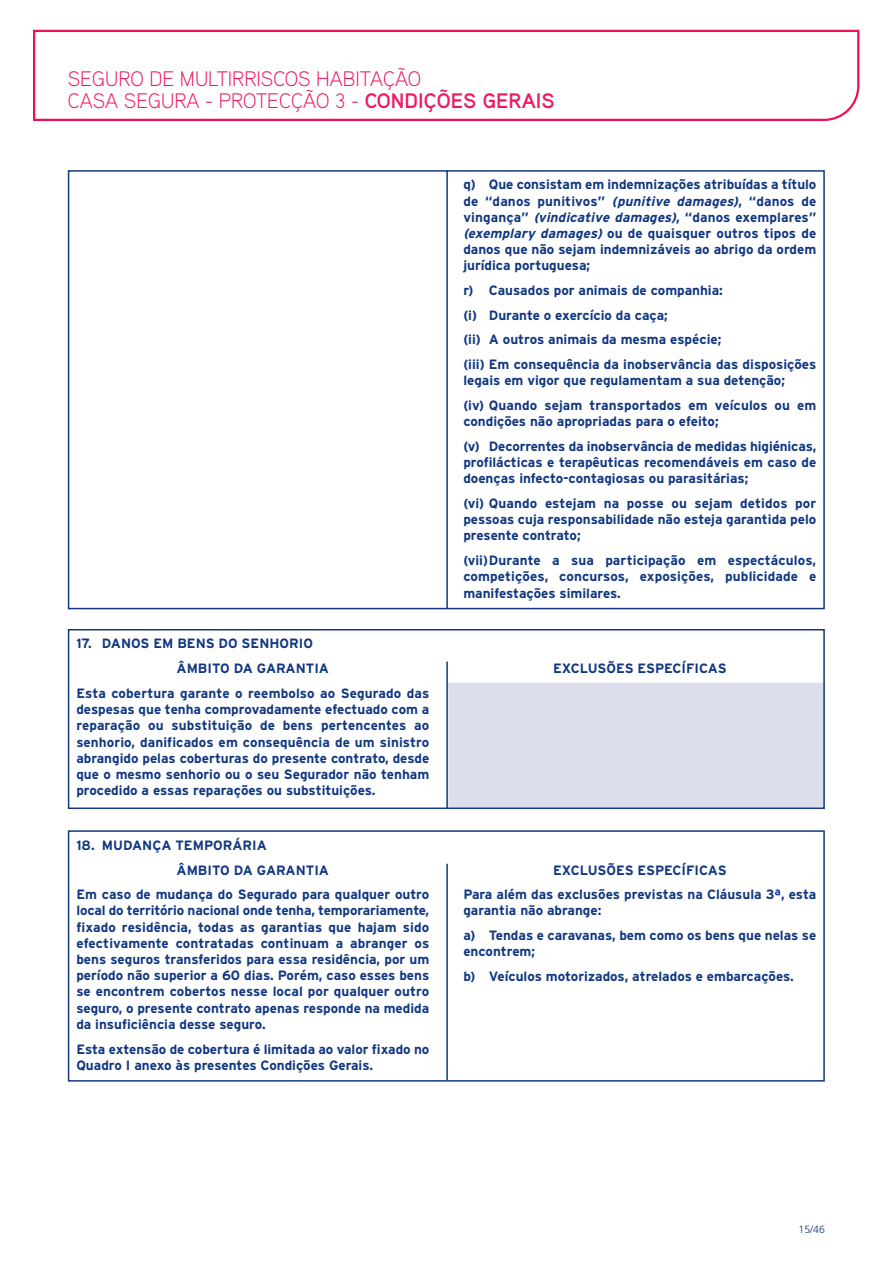
<style>
.page{position:relative;width:893px;height:1263px;background:#fff}
.page>*{position:absolute;margin:0;border:0;box-sizing:border-box;transform-origin:0 0}
.t1{font:300 21px/22.5px "Aaux";color:#ed195f}
.t2{font:700 13.5px/16.2px "Interstate";color:#113880}
.t3{font:300 10.5px "Frutiger";color:#113880}
.s1{font-weight:700}
.s2{font-style:italic}
</style>
<div class="page">
<svg style="left:33px;top:29px;width:827px;height:92px"></svg>
<div style="left:68px;top:170px;width:757px;height:439px;border:2px solid #113880"></div>
<hr style="left:446px;top:171px;width:2px;height:437px;background:#113880">
<div style="left:448px;top:683px;width:374px;height:123px;background:#dddeec"></div>
<div style="left:68px;top:629px;width:757px;height:180px;border:2px solid #113880"></div>
<hr style="left:446px;top:662px;width:2px;height:147px;background:#113880">
<div style="left:68px;top:830px;width:757px;height:252px;border:2px solid #113880"></div>
<hr style="left:446px;top:864px;width:2px;height:216px;background:#113880">
<h1 class="t1" style="left:68px;top:69px;width:488px">SEGURO DE MULTIRRISCOS HABITAÇÃO<br>CASA SEGURA - PROTECÇÃO 3 - <span class="s1">CONDIÇÕES GERAIS</span></h1>
<p class="t2" style="left:76px;top:636px;width:238px">17. DANOS EM BENS DO SENHORIO</p>
<p class="t2" style="left:76px;top:657px;width:354px;line-height:24.8px;text-align:center">ÂMBITO DA GARANTIA<br>Esta cobertura garante o reembolso ao Segurado das</p>
<p class="t2" style="left:76px;top:702px;width:354px;text-align:justify">despesas que tenha comprovadamente efectuado com a reparação ou substituição de bens pertencentes ao senhorio, danificados em consequência de um sinistro abrangido pelas coberturas do presente contrato, desde que o mesmo senhorio ou o seu Segurador não tenham procedido a essas reparações ou substituições.</p>
<p class="t2" style="left:76px;top:838px;width:192px">18. MUDANÇA TEMPORÁRIA</p>
<p class="t2" style="left:76px;top:859px;width:354px;line-height:24.8px;text-align:center">ÂMBITO DA GARANTIA<br>Em caso de mudança do Segurado para qualquer outro</p>
<p class="t2" style="left:76px;top:904px;width:354px;text-align:justify">local do território nacional onde tenha, temporariamente, fixado residência, todas as garantias que hajam sido efectivamente contratadas continuam a abranger os bens seguros transferidos para essa residência, por um período não superior a 60 dias. Porém, caso esses bens se encontrem cobertos nesse local por qualquer outro seguro, o presente contrato apenas responde na medida da insuficiência desse seguro.</p>
<p class="t2" style="left:76px;top:1042px;width:354px">Esta extensão de cobertura é limitada ao valor fixado no<br>Quadro I anexo às presentes Condições Gerais.</p>
<p class="t2" style="left:463px;top:178px;width:354px;text-align:justify">q) Que consistam em indemnizações atribuídas a título de “danos punitivos” <span class="s2">(punitive damages)</span>, “danos de vingança” <span class="s2">(vindicative damages)</span>, “danos exemplares” <span class="s2">(exemplary damages)</span> ou de quaisquer outros tipos de danos que não sejam indemnizáveis ao abrigo da ordem jurídica portuguesa;</p>
<p class="t2" style="left:463px;top:279px;width:354px;line-height:24.8px">r) Causados por animais de companhia:<br>(i) Durante o exercício da caça;<br>(ii) A outros animais da mesma espécie;<br>(iii) Em consequência da inobservância das disposições</p>
<p class="t2" style="left:463px;top:369px;width:354px;line-height:24.8px">legais em vigor que regulamentam a sua detenção;<br>(iv) Quando sejam transportados em veículos ou em</p>
<p class="t2" style="left:463px;top:410px;width:354px;line-height:24.8px">condições não apropriadas para o efeito;<br>(v) Decorrentes da inobservância de medidas higiénicas,</p>
<p class="t2" style="left:463px;top:455px;width:354px">profilácticas e terapêuticas recomendáveis em caso de doenças infecto-contagiosas ou parasitárias;</p>
<p class="t2" style="left:463px;top:496px;width:354px;text-align:justify">(vi) Quando estejam na posse ou sejam detidos por pessoas cuja responsabilidade não esteja garantida pelo presente contrato;</p>
<p class="t2" style="left:463px;top:553px;width:354px;text-align:justify">(vii)Durante a sua participação em espectáculos, competições, concursos, exposições, publicidade e manifestações similares.</p>
<p class="t2" style="left:553px;top:662px;width:175px">EXCLUSÕES ESPECÍFICAS</p>
<p class="t2" style="left:463px;top:859px;width:354px;line-height:24.8px;text-align:center">EXCLUSÕES ESPECÍFICAS<br>Para além das exclusões previstas na Cláusula 3ª, esta</p>
<p class="t2" style="left:463px;top:899px;width:354px;line-height:24.8px">garantia não abrange:<br>a) Tendas e caravanas, bem como os bens que nelas se</p>
<p class="t2" style="left:463px;top:940px;width:332px;line-height:24.8px">encontrem;<br>b) Veículos motorizados, atrelados e embarcações.</p>
<p class="t3" style="left:798px;top:1225px;width:28px">15/46</p>
</div>
